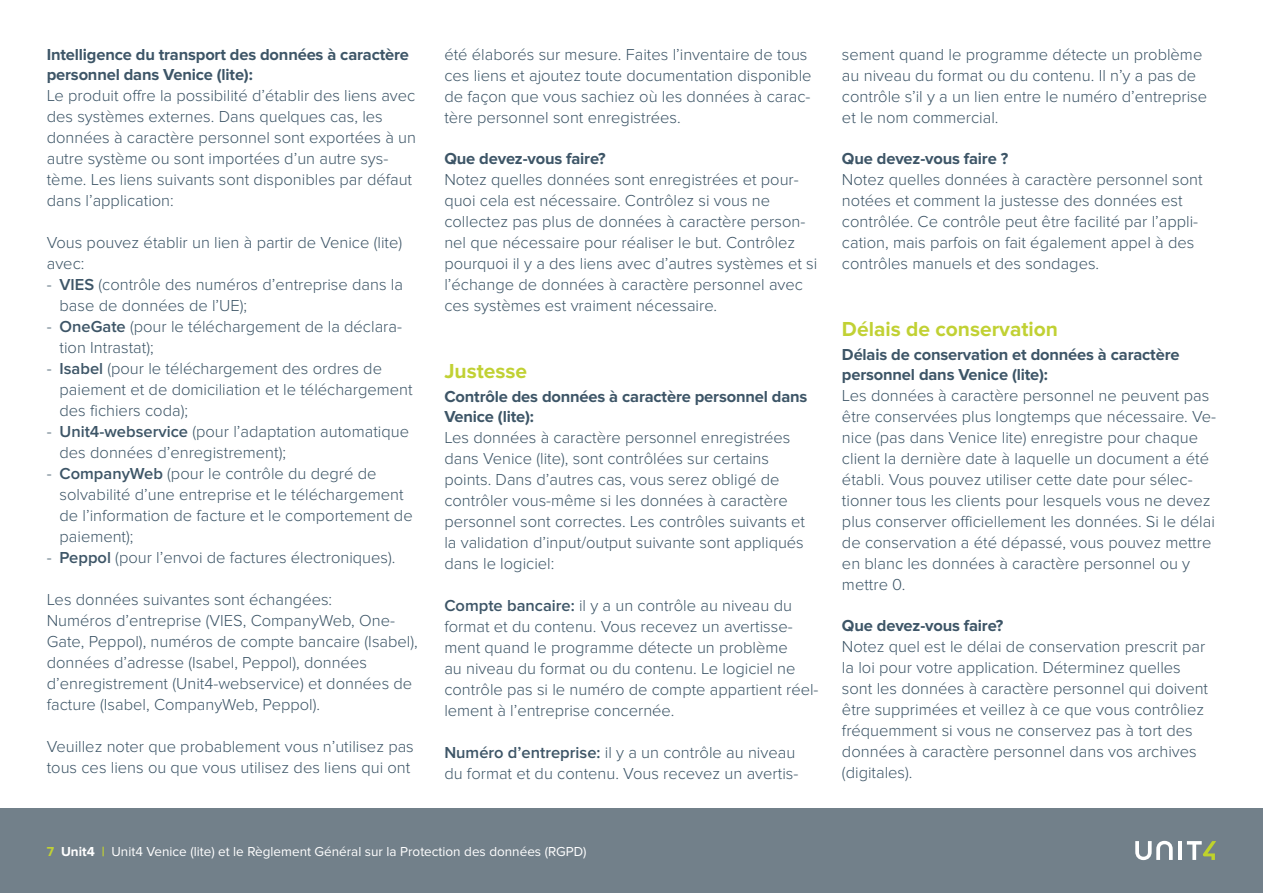
<style>
.page{position:relative;width:1263px;height:893px;background:#fff}
.page>*{position:absolute;margin:0;border:0;box-sizing:border-box;transform-origin:0 0}
.t1{font:700 21px "Proxima Nova";color:#c1d134}
.t2{font:300 16.5px/21px "Proxima Nova";color:#3d5567}
.t3{font:700 16.5px/19.8px "Proxima Nova";letter-spacing:-.01em;color:#3d5567}
.t4{font:13.5px "Proxima Nova";color:#fff}
.s1{font-weight:600}
.s2{font-weight:700;color:#c1d134}
.s3{font-weight:700}
</style>
<div class="page">
<div style="left:0;top:808px;width:1263px;height:85px;background:#72808a"></div>
<svg style="left:1135px;top:841px;width:38px;height:19px"></svg>
<hr style="left:1178px;top:841px;width:4px;height:19px;background:#fff">
<svg style="left:1187px;top:841px;width:29px;height:19px"></svg>
<p class="t3" style="left:47px;top:45px;width:364px">Intelligence du transport des données à caractère personnel dans Venice (lite):</p>
<p class="t2" style="left:47px;top:85px;width:371px">Le produit offre la possibilité d’établir des liens avec des systèmes externes. Dans quelques cas, les données à caractère personnel sont exportées à un autre système ou sont importées d’un autre sys&shy;tème. Les liens suivants sont disponibles par défaut dans l’application:</p>
<p class="t2" style="left:47px;top:232px;width:357px">Vous pouvez établir un lien à partir de Venice (lite) avec:</p>
<p class="t2" style="left:60px;top:274px;width:345px;text-indent:-13px">- <span class="s1">VIES</span> (contrôle des numéros d’entreprise dans la base de données de l’UE);</p>
<p class="t2" style="left:60px;top:316px;width:344px;text-indent:-13px">- <span class="s1">OneGate</span> (pour le téléchargement de la déclara&shy;tion Intrastat);</p>
<p class="t2" style="left:60px;top:358px;width:355px;text-indent:-13px">- <span class="s1">Isabel</span> (pour le téléchargement des ordres de paiement et de domiciliation et le téléchargement des fichiers coda);</p>
<p class="t2" style="left:60px;top:421px;width:351px;text-indent:-13px">- <span class="s1">Unit4-webservice</span> (pour l’adaptation automatique des données d’enregistrement);</p>
<p class="t2" style="left:60px;top:463px;width:355px;text-indent:-13px">- <span class="s1">CompanyWeb</span> (pour le contrôle du degré de solvabilité d’une entreprise et le téléchargement de l’information de facture et le comportement de paiement);</p>
<p class="t2" style="left:47px;top:547px;width:350px">- <span class="s1">Peppol</span> (pour l’envoi de factures électroniques).</p>
<p class="t2" style="left:47px;top:589px;width:373px">Les données suivantes sont échangées:<br>Numéros d’entreprise (VIES, CompanyWeb, One-Gate, Peppol), numéros de compte bancaire (Isabel), données d’adresse (Isabel, Peppol), données d’enregistrement (Unit4-webservice) et données de facture (Isabel, CompanyWeb, Peppol).</p>
<p class="t2" style="left:47px;top:736px;width:369px">Veuillez noter que probablement vous n’utilisez pas tous ces liens ou que vous utilisez des liens qui ont</p>
<p class="t2" style="left:444px;top:44px;width:369px">été élaborés sur mesure. Faites l’inventaire de tous ces liens et ajoutez toute documentation disponible de façon que vous sachiez où les données à carac&shy;tère personnel sont enregistrées.</p>
<p class="t3" style="left:444px;top:149px;width:163px">Que devez-vous faire?</p>
<p class="t2" style="left:444px;top:169px;width:374px">Notez quelles données sont enregistrées et pour&shy;quoi cela est nécessaire. Contrôlez si vous ne collectez pas plus de données à caractère person&shy;nel que nécessaire pour réaliser le but. Contrôlez pourquoi il y a des liens avec d’autres systèmes et si l’échange de données à caractère personnel avec ces systèmes est vraiment nécessaire.</p>
<p class="t1" style="left:444px;top:359px;width:84px">Justesse</p>
<p class="t3" style="left:444px;top:387px;width:364px">Contrôle des données à caractère personnel dans<br>Venice (lite):</p>
<p class="t2" style="left:444px;top:427px;width:362px">Les données à caractère personnel enregistrées dans Venice (lite), sont contrôlées sur certains points. Dans d’autres cas, vous serez obligé de contrôler vous-même si les données à caractère personnel sont correctes. Les contrôles suivants et la validation d’input/output suivante sont appliqués dans le logiciel:</p>
<p class="t2" style="left:444px;top:595px;width:376px"><span class="s1">Compte bancaire:</span> il y a un contrôle au niveau du format et du contenu. Vous recevez un avertisse&shy;ment quand le programme détecte un problème<br>au niveau du format ou du contenu. Le logiciel ne contrôle pas si le numéro de compte appartient réel&shy;lement à l’entreprise concernée.</p>
<p class="t2" style="left:444px;top:742px;width:355px"><span class="s1">Numéro d’entreprise:</span> il y a un contrôle au niveau du format et du contenu. Vous recevez un avertis-</p>
<p class="t2" style="left:842px;top:44px;width:367px">sement quand le programme détecte un problème au niveau du format ou du contenu. Il n’y a pas de contrôle s’il y a un lien entre le numéro d’entreprise et le nom commercial.</p>
<p class="t3" style="left:842px;top:149px;width:168px">Que devez-vous faire ?</p>
<p class="t2" style="left:842px;top:169px;width:362px">Notez quelles données à caractère personnel sont notées et comment la justesse des données est contrôlée. Ce contrôle peut être facilité par l’appli&shy;cation, mais parfois on fait également appel à des contrôles manuels et des sondages.</p>
<p class="t1" style="left:842px;top:317px;width:218px">Délais de conservation</p>
<p class="t3" style="left:842px;top:345px;width:339px">Délais de conservation et données à caractère personnel dans Venice (lite):</p>
<p class="t2" style="left:842px;top:385px;width:376px">Les données à caractère personnel ne peuvent pas être conservées plus longtemps que nécessaire. Ve&shy;nice (pas dans Venice lite) enregistre pour chaque client la dernière date à laquelle un document a été établi. Vous pouvez utiliser cette date pour sélec&shy;tionner tous les clients pour lesquels vous ne devez plus conserver officiellement les données. Si le délai de conservation a été dépassé, vous pouvez mettre en blanc les données à caractère personnel ou y mettre 0.</p>
<p class="t3" style="left:842px;top:615px;width:163px">Que devez-vous faire?</p>
<p class="t2" style="left:842px;top:636px;width:368px">Notez quel est le délai de conservation prescrit par la loi pour votre application. Déterminez quelles sont les données à caractère personnel qui doivent être supprimées et veillez à ce que vous contrôliez fréquemment si vous ne conservez pas à tort des données à caractère personnel dans vos archives (digitales).</p>
<p class="t4" style="left:47px;top:843px;width:541px"><span class="s2">7</span> <span class="s3">Unit4</span> <span class="s2">|</span> Unit4 Venice (lite) et le Règlement Général sur la Protection des données (RGPD)</p>
</div>
